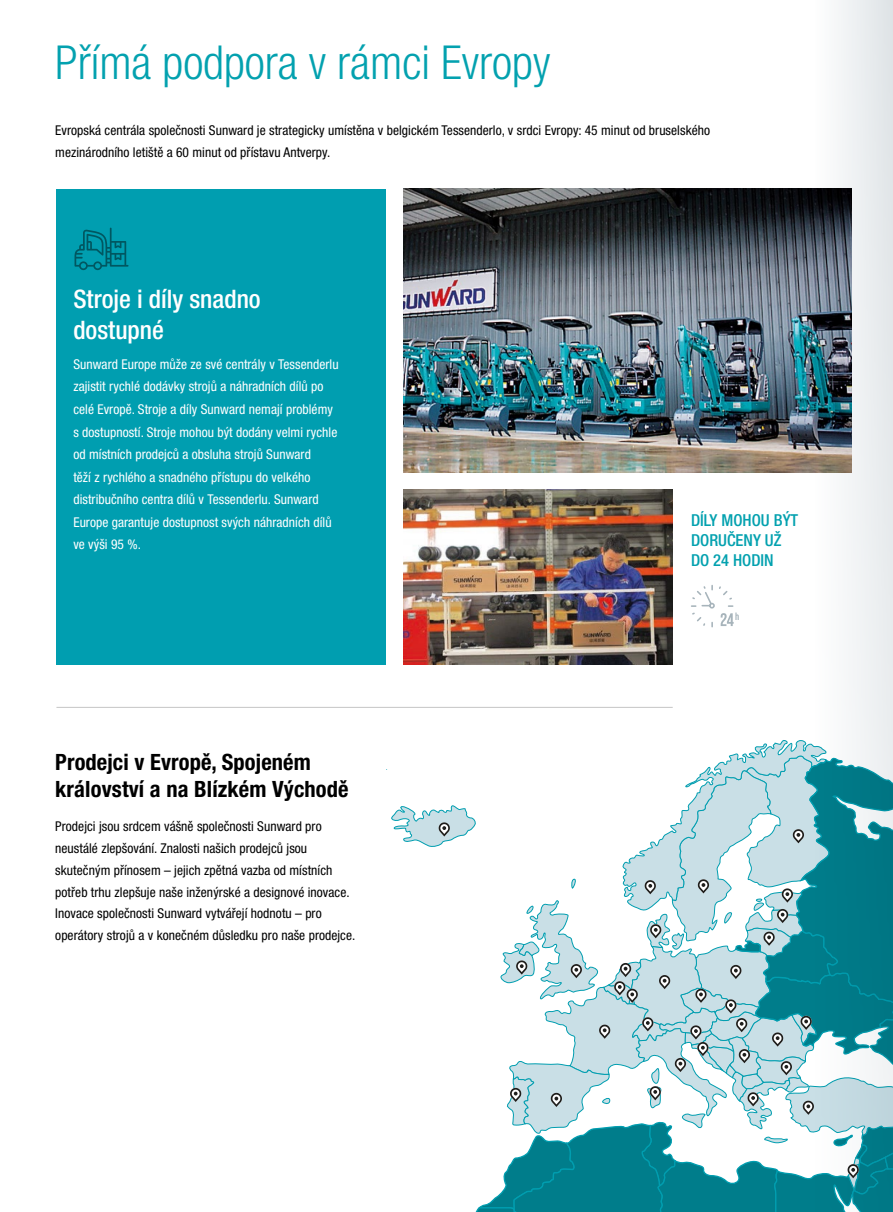
<style>
.page{position:relative;width:893px;height:1212px;background:#fff}
.page>*{position:absolute;margin:0;border:0;box-sizing:border-box;transform-origin:0 0}
.t1{font:300 condensed 46.8px "Helvetica Neue LT Pro";color:#03a1af}
.t2{font:500 condensed 25.5px/30.6px "Helvetica Neue LT Pro";color:#fff}
.t3{font:700 condensed 22.5px/27px "Helvetica Neue LT Pro";letter-spacing:.005em;color:#000}
.t4{font:500 condensed 16.5px/19.8px "Helvetica Neue LT Pro";color:#03a1af}
.t5{font:condensed 13.5px/21.8px "Helvetica Neue LT Pro";letter-spacing:.005em;color:#000}
.t6{font:condensed 13.5px/22.5px "Helvetica Neue LT Pro";letter-spacing:.005em;color:#fff}
</style>
<div class="page">
<img style="left:403px;top:189px;width:410px;height:283px">
<img style="left:403px;top:489px;width:270px;height:176px">
<hr style="left:56px;top:707px;width:617px;height:1px;background:#c6c6c6">
<svg style="left:386px;top:740px;width:427px;height:472px"></svg>
<div style="left:382px;top:724px;width:53px;height:45px;background:#fff"></div>
<div style="left:56px;top:189px;width:330px;height:476px;background:#009eb0"></div>
<svg style="left:75px;top:228px;width:54px;height:42px"></svg>
<svg style="left:691px;top:585px;width:48px;height:43px"></svg>
<svg style="left:813px;top:0;width:80px;height:1212px"></svg>
<h1 class="t1" style="left:55px;top:36px;width:497px">Přímá podpora v rámci Evropy</h1>
<p class="t5" style="left:55px;top:119px;width:656px">Evropská centrála společnosti Sunward je strategicky umístěna v belgickém Tessenderlo, v srdci Evropy: 45 minut od bruselského mezinárodního letiště a 60 minut od přístavu Antverpy.</p>
<h2 class="t2" style="left:73px;top:284px;width:189px">Stroje i díly snadno dostupné</h2>
<p class="t6" style="left:73px;top:353px;width:267px">Sunward Europe může ze své centrály v Tessenderlu zajistit rychlé dodávky strojů a náhradních dílů po celé Evropě. Stroje a díly Sunward nemají problémy s dostupností. Stroje mohou být dodány velmi rychle od místních prodejců a obsluha strojů Sunward<br>těží z rychlého a snadného přístupu do velkého distribučního centra dílů v Tessenderlu. Sunward Europe garantuje dostupnost svých náhradních dílů ve výši 95 %.</p>
<h3 class="t3" style="left:55px;top:748px;width:295px">Prodejci v Evropě, Spojeném království a na Blízkém Východě</h3>
<p class="t5" style="left:55px;top:815px;width:302px">Prodejci jsou srdcem vášně společnosti Sunward pro neustálé zlepšování. Znalosti našich prodejců jsou skutečným přínosem – jejich zpětná vazba od místních potřeb trhu zlepšuje naše inženýrské a designové inovace.<br>Inovace společnosti Sunward vytvářejí hodnotu – pro operátory strojů a v konečném důsledku pro naše prodejce.</p>
<p class="t4" style="left:691px;top:510px;width:109px">DÍLY MOHOU BÝT<br>DORUČENY UŽ<br>DO 24 HODIN</p>
</div>
